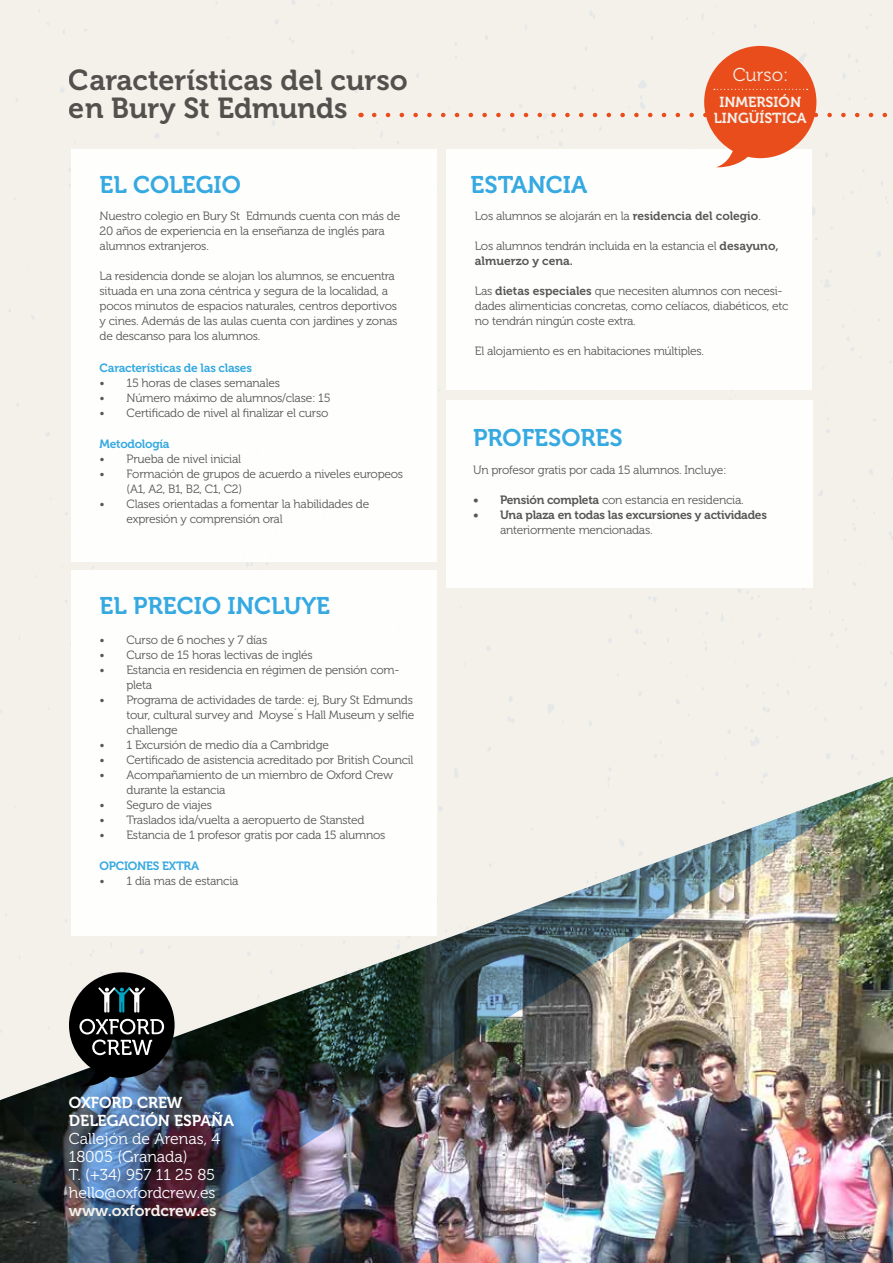
<style>
.page{position:relative;width:893px;height:1263px;background:#fff}
.page>*{position:absolute;margin:0;border:0;box-sizing:border-box;transform-origin:0 0}
.t1{font:28.8px/28.5px "Museo 700";color:#575756}
.t2{font:24px "Museo 700";color:#36a9e1}
.t3{font:18.6px "Museo 300";color:#f0ece5}
.t4{font:15.75px/18px "Museo 300";color:#fff}
.t5{font:15.75px/18px "Museo 700";color:#fff}
.t6{font:15.75px "Museo 700";color:#f4f0ea}
.t7{font:14.4px/16px "Museo 700";color:#f4f0ea;text-align:center}
.t8{font:12px/15px "Museo 300";letter-spacing:-.02em;color:#575756}
.t9{font:12px "Museo 700";letter-spacing:-.02em;color:#36a9e1}
.t10{font:12px "Museo 700";letter-spacing:-.02em;color:#575756}
.t11{font:12px "Museo 700";color:#575756}
.s1{font-family:"Museo 700"}
</style>
<div class="page">
<div style="left:0;top:0;width:893px;height:777px;background:#f4f0ea"></div>
<img style="left:0;top:777px;width:893px;height:486px">
<img style="left:1px;top:777px;width:892px;height:474px">
<svg style="left:69px;top:972px;width:106px;height:116px;background:#3f4244"></svg>
<div style="left:71px;top:570px;width:366px;height:365px;background:#fff"></div>
<div style="left:446px;top:149px;width:366px;height:241px;background:#fff"></div>
<div style="left:71px;top:149px;width:366px;height:412px;background:#fff"></div>
<div style="left:446px;top:400px;width:366px;height:188px;background:#fff"></div>
<svg style="left:374px;top:46px;width:519px;height:123px;background:#f3d6ca"></svg>
<h1 class="t1" style="left:69px;top:66px;width:340px">Características del curso en Bury St Edmunds</h1>
<h2 class="t2" style="left:100px;top:171px;width:143px">EL COLEGIO</h2>
<p class="t8" style="left:100px;top:209px;width:302px">Nuestro colegio en Bury St Edmunds cuenta con más de<br>20 años de experiencia en la enseñanza de inglés para alumnos extranjeros.</p>
<p class="t8" style="left:100px;top:269px;width:299px">La residencia donde se alojan los alumnos, se encuentra situada en una zona céntrica y segura de la localidad, a pocos minutos de espacios naturales, centros deportivos y cines. Además de las aulas cuenta con jardines y zonas de descanso para los alumnos.</p>
<p class="t9" style="left:100px;top:361px;width:154px">Características de las clases</p>
<p class="t8" style="left:100px;top:375px;width:182px">• 15 horas de clases semanales</p>
<p class="t8" style="left:100px;top:390px;width:232px">• Número máximo de alumnos/clase: 15</p>
<p class="t8" style="left:100px;top:405px;width:230px">• Certificado de nivel al finalizar el curso</p>
<p class="t9" style="left:100px;top:437px;width:72px">Metodología</p>
<p class="t8" style="left:100px;top:452px;width:143px">• Prueba de nivel inicial</p>
<p class="t8" style="left:127px;top:467px;width:278px;text-indent:-27px">• Formación de grupos de acuerdo a niveles europeos (A1, A2, B1, B2, C1, C2)</p>
<p class="t8" style="left:127px;top:497px;width:244px;text-indent:-27px">• Clases orientadas a fomentar la habilidades de expresión y comprensión oral</p>
<h2 class="t2" style="left:100px;top:592px;width:232px">EL PRECIO INCLUYE</h2>
<p class="t8" style="left:100px;top:632px;width:169px">• Curso de 6 noches y 7 días</p>
<p class="t8" style="left:100px;top:647px;width:215px">• Curso de 15 horas lectivas de inglés</p>
<p class="t8" style="left:127px;top:662px;width:275px;text-indent:-27px">• Estancia en residencia en régimen de pensión com&shy;pleta</p>
<p class="t8" style="left:127px;top:692px;width:289px;text-align:justify;text-indent:-27px">• Programa de actividades de tarde: ej, Bury St Edmunds tour, cultural survey and Moyse´s Hall Museum y selfie challenge</p>
<p class="t8" style="left:100px;top:737px;width:231px">• 1 Excursión de medio día a Cambridge</p>
<p class="t8" style="left:100px;top:752px;width:316px">• Certificado de asistencia acreditado por British Council</p>
<p class="t8" style="left:127px;top:767px;width:268px;text-indent:-27px">• Acompañamiento de un miembro de Oxford Crew durante la estancia</p>
<p class="t8" style="left:100px;top:797px;width:114px">• Seguro de viajes</p>
<p class="t8" style="left:100px;top:812px;width:267px">• Traslados ida/vuelta a aeropuerto de Stansted</p>
<p class="t8" style="left:100px;top:827px;width:288px">• Estancia de 1 profesor gratis por cada 15 alumnos</p>
<p class="t9" style="left:100px;top:859px;width:101px">OPCIONES EXTRA</p>
<p class="t8" style="left:100px;top:874px;width:140px">• 1 día mas de estancia</p>
<h3 class="t3" style="left:733px;top:65px;width:57px">Curso:</h3>
<h2 class="t2" style="left:471px;top:171px;width:118px">ESTANCIA</h2>
<p class="t7" style="left:714px;top:94px;width:94px">INMERSIÓN<br>LINGÜÍSTICA</p>
<p class="t8" style="left:475px;top:209px;width:288px">Los alumnos se alojarán en la <span class="s1">residencia del colegio</span>.</p>
<p class="t8" style="left:475px;top:239px;width:305px">Los alumnos tendrán incluida en la estancia el <span class="s1">desayuno,</span></p>
<p class="t11" style="left:475px;top:254px;width:100px">almuerzo y cena.</p>
<p class="t8" style="left:475px;top:284px;width:315px">Las <span class="s1">dietas especiales</span> que necesiten alumnos con necesi&shy;dades alimenticias concretas, como celíacos, diabéticos, etc no tendrán ningún coste extra.</p>
<p class="t8" style="left:475px;top:344px;width:231px">El alojamiento es en habitaciones múltiples.</p>
<h2 class="t2" style="left:473px;top:425px;width:151px">PROFESORES</h2>
<p class="t8" style="left:473px;top:462px;width:255px">Un profesor gratis por cada 15 alumnos. Incluye:</p>
<p class="t8" style="left:473px;top:492px;width:272px"><span class="s1">• Pensión completa</span> con estancia en residencia.</p>
<p class="t10" style="left:473px;top:508px;width:295px">• Una plaza en todas las excursiones y actividades</p>
<p class="t8" style="left:500px;top:522px;width:154px">anteriormente mencionadas.</p>
<h3 class="t5" style="left:69px;top:1094px;width:166px">OXFORD CREW<br>DELEGACIÓN ESPAÑA</h3>
<h3 class="t4" style="left:69px;top:1130px;width:153px">Callejón de Arenas, 4<br>18005 (Granada)<br>T. (+34) 957 11 25 85 hello@oxfordcrew.es</h3>
<h3 class="t6" style="left:69px;top:1202px;width:149px">www.oxfordcrew.es</h3>
</div>
